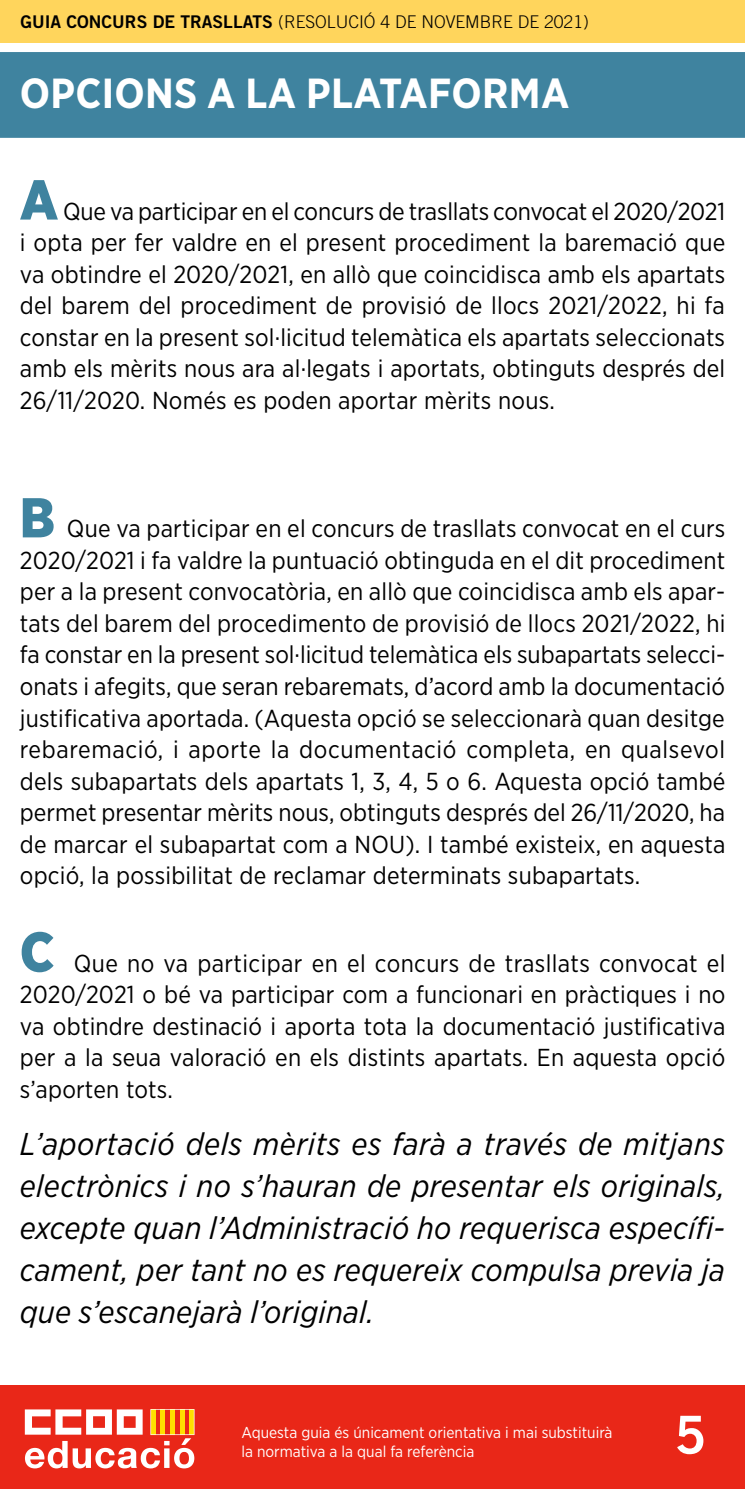
<style>
.page{position:relative;width:745px;height:1489px;background:#fff}
.page>*{position:absolute;margin:0;border:0;box-sizing:border-box;transform-origin:0 0}
.t1{font:900 56px "Gotham Narrow";color:#3f839f}
.t2{font:52.5px "Trade Gothic LT Std Bd 2";color:#fff}
.t3{font:700 42px "Gotham Narrow";letter-spacing:.005em;color:#fff}
.t4{font:italic 31.5px/42px "Gotham Narrow";letter-spacing:.005em;color:#000;text-align:justify}
.t5{font:24.5px/31.5px "Gotham Narrow";letter-spacing:.01em;color:#000;text-align:justify}
.t6{font:300 17.5px "Trade Gothic LT Std";color:#000}
.t7{font:15.75px/18.9px "Gotham Narrow";color:#fff}
.s1{font-family:"Trade Gothic LT Std Bd 2";font-weight:400}
</style>
<div class="page">
<div style="left:0;top:1385px;width:744px;height:103px;background:#e92718"></div>
<div style="left:0;top:0;width:744px;height:42px;background:#ffd55c"></div>
<svg style="left:25px;top:1409px;width:169px;height:59px"></svg>
<div style="left:0;top:52px;width:744px;height:86px;background:#3f839f"></div>
<p class="t6" style="left:20px;top:11px;width:569px"><span class="s1">GUIA CONCURS DE TRASLLATS</span> (RESOLUCIÓ 4 DE NOVEMBR E DE 2021)</p>
<h3 class="t3" style="left:20px;top:66px;width:550px">OPCIONS A LA PLATAFORMA</h3>
<h1 class="t1" style="left:20px;top:163px;width:40px">A</h1>
<p class="t5" style="left:20px;top:195px;width:706px;text-indent:43px">Que va participar en el concurs de trasllats convocat el 2020/2021 i opta per fer valdre en el present procediment la baremació que va obtindre el 2020/2021, en allò que coincidisca amb els apartats del barem del procediment de provisió de llocs 2021/2022, hi fa constar en la present sol·licitud telemàtica els apartats seleccionats amb els mèrits nous ara al·legats i aportats, obtinguts després del 26/11/2020. Només es poden aportar mèrits nous.</p>
<h1 class="t1" style="left:20px;top:480px;width:36px">B</h1>
<p class="t5" style="left:20px;top:512px;width:706px;text-indent:47px">Que va participar en el concurs de trasllats convocat en el curs 2020/2021 i fa valdre la puntuació obtinguda en el dit procediment per a la present convocatòria, en allò que coincidisca amb els apar&shy;tats del barem del procedimento de provisió de llocs 2021/2022, hi fa constar en la present sol·licitud telemàtica els subapartats selecci&shy;onats i afegits, que seran rebaremats, d’acord amb la documentació justificativa aportada. (Aquesta opció se seleccionarà quan desitge rebaremació, i aporte la documentació completa, en qualsevol dels subapartats dels apartats 1, 3, 4, 5 o 6. Aquesta opció també permet presentar mèrits nous, obtinguts després del 26/11/2020, ha de marcar el subapartat com a NOU). I també existeix, en aquesta opció, la possibilitat de reclamar determinats subapartats.</p>
<h1 class="t1" style="left:20px;top:914px;width:36px">C</h1>
<p class="t5" style="left:20px;top:946px;width:706px;text-indent:54px">Que no va participar en el concurs de trasllats convocat el 2020/2021 o bé va participar com a funcionari en pràctiques i no va obtindre destinació i aporta tota la documentació justificativa per a la seua valoració en els distints apartats. En aquesta opció s’aporten tots.</p>
<p class="t4" style="left:20px;top:1121px;width:706px">L’aportació dels mèrits es farà a través de mitjans electrònics i no s’hauran de presentar els originals, excepte quan l’Administració ho requerisca específi&shy;cament, per tant no es requereix compulsa previa ja que s’escanejarà l’original.</p>
<p class="t7" style="left:241px;top:1422px;width:372px">Aquesta guia és únicament orientativa i mai substituirà la normativa a la qual fa referència</p>
<h2 class="t2" style="left:673px;top:1402px;width:34px">5</h2>
</div>
